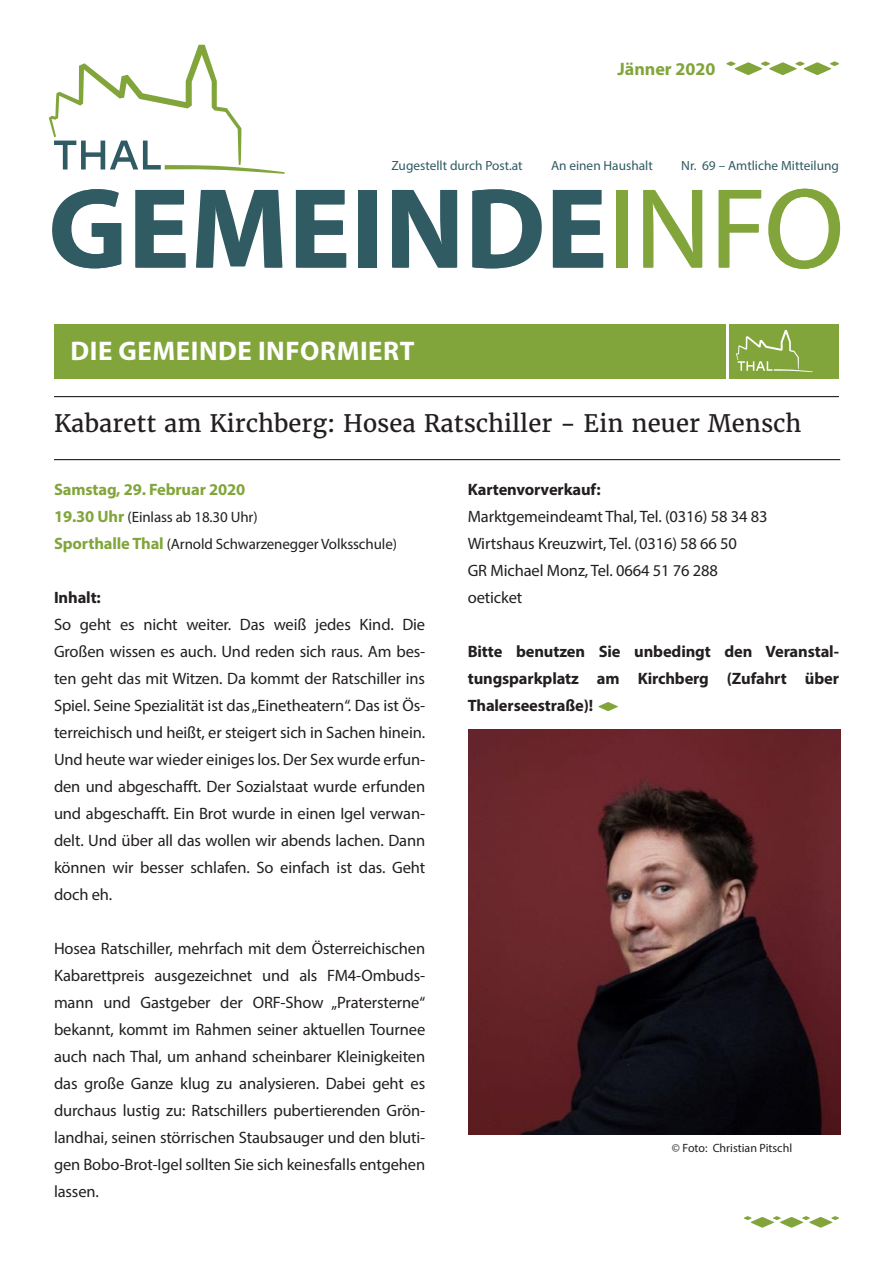
<style>
.page{position:relative;width:893px;height:1263px;background:#fff}
.page>*{position:absolute;margin:0;border:0;box-sizing:border-box;transform-origin:0 0}
.t1{font:700 115.05px "Myriad Pro";letter-spacing:.005em;color:#305b63}
.t2{font:700 27px "Myriad Pro";letter-spacing:.02em;color:#fff}
.t3{font:24px "Merriweather";color:#231f20}
.t4{font:700 18px "Myriad Pro";color:#82a53b}
.t5{font:16.5px/27px "Myriad Pro";letter-spacing:-.01em;color:#231f20;text-align:justify}
.t6{font:700 16.5px/27px "Myriad Pro";letter-spacing:-.01em;color:#231f20;text-align:justify}
.t7{font:700 16.5px "Myriad Pro";letter-spacing:-.01em;color:#82a53b}
.t8{font:15px/27px "Myriad Pro";letter-spacing:-.01em;color:#231f20}
.t9{font:13.35px "Myriad Pro";color:#305b63}
.t10{font:12px "Myriad Pro";color:#231f20}
.s1{font-weight:400;color:#82a53b}
.s2{font-weight:700;font-size:16.5px;color:#82a53b}
</style>
<div class="page">
<svg style="left:744px;top:1216px;width:95px;height:11px"></svg>
<svg style="left:49px;top:45px;width:236px;height:129px"></svg>
<svg style="left:726px;top:62px;width:113px;height:13px"></svg>
<div style="left:54px;top:324px;width:672px;height:54px;background:#82a53b"></div>
<div style="left:729px;top:324px;width:110px;height:54px;background:#82a53b"></div>
<svg style="left:736px;top:330px;width:77px;height:42px"></svg>
<svg style="left:598px;top:702px;width:20px;height:9px"></svg>
<hr style="left:54px;top:459px;width:786px;height:1px;background:#231f20">
<hr style="left:54px;top:396px;width:785px;height:1px;background:#231f20">
<img style="left:469px;top:729px;width:371px;height:405px">
<p class="t4" style="left:618px;top:57px;width:99px">Jänner 2020</p>
<p class="t9" style="left:391px;top:157px;width:133px">Zugestellt durch Post.at</p>
<p class="t9" style="left:551px;top:157px;width:103px">An einen Haushalt</p>
<p class="t9" style="left:681px;top:157px;width:159px">Nr. 69 – Amtliche Mitteilung</p>
<h1 class="t1" style="left:48px;top:154px;width:798px">GEMEINDE<span class="s1">INFO</span></h1>
<h2 class="t2" style="left:71px;top:333px;width:345px">DIE GEMEINDE INFORMIERT</h2>
<h2 class="t2" style="left:257px;top:333px;width:178px">THAL SUCH ...</h2>
<h3 class="t3" style="left:54px;top:408px;width:749px">Kabarett am Kirchberg: Hosea Ratschiller - Ein neuer Mensch</h3>
<p class="t7" style="left:54px;top:479px;width:193px">Samstag, 29. Februar 2020</p>
<p class="t8" style="left:54px;top:503px;width:344px"><span class="s2">19.30 Uhr</span> (Einlass ab 18.30 Uhr)<br><span class="s2">Sporthalle Thal</span> (Arnold Schwarzenegger Volksschule)</p>
<p class="t6" style="left:54px;top:583px;width:48px">Inhalt:</p>
<p class="t5" style="left:54px;top:611px;width:373px">So geht es nicht weiter. Das weiß jedes Kind. Die Großen wissen es auch. Und reden sich raus. Am bes&shy;ten geht das mit Witzen. Da kommt der Ratschiller ins Spiel. Seine Spezialität ist das „Einetheatern“. Das ist Ös&shy;terreichisch und heißt, er steigert sich in Sachen hinein.<br>Und heute war wieder einiges los. Der Sex wurde erfun&shy;den und abgeschafft. Der Sozialstaat wurde erfunden und abgeschafft. Ein Brot wurde in einen Igel verwan&shy;delt. Und über all das wollen wir abends lachen. Dann können wir besser schlafen. So einfach ist das. Geht doch eh.</p>
<p class="t5" style="left:54px;top:935px;width:373px">Hosea Ratschiller, mehrfach mit dem Österreichischen Kabarettpreis ausgezeichnet und als FM4-Ombuds&shy;mann und Gastgeber der ORF-Show „Pratersterne“ bekannt, kommt im Rahmen seiner aktuellen Tournee auch nach Thal, um anhand scheinbarer Kleinigkeiten das große Ganze klug zu analysieren. Dabei geht es durchaus lustig zu: Ratschillers pubertierenden Grön&shy;landhai, seinen störrischen Staubsauger und den bluti&shy;gen Bobo-Brot-Igel sollten Sie sich keinesfalls entgehen lassen.</p>
<p class="t6" style="left:468px;top:475px;width:135px">Kartenvorverkauf:</p>
<p class="t5" style="left:468px;top:503px;width:301px;text-align:left">Marktgemeindeamt Thal, Tel. (0316) 58 34 83<br>Wirtshaus Kreuzwirt, Tel. (0316) 58 66 50<br>GR Michael Monz, Tel. 0664 51 76 288 oeticket</p>
<p class="t6" style="left:468px;top:637px;width:373px">Bitte benutzen Sie unbedingt den Veranstal&shy;tungsparkplatz am Kirchberg (Zufahrt über Thalerseestraße)!</p>
<p class="t10" style="left:672px;top:1141px;width:122px">© Foto: Christian Pitschl</p>
</div>
